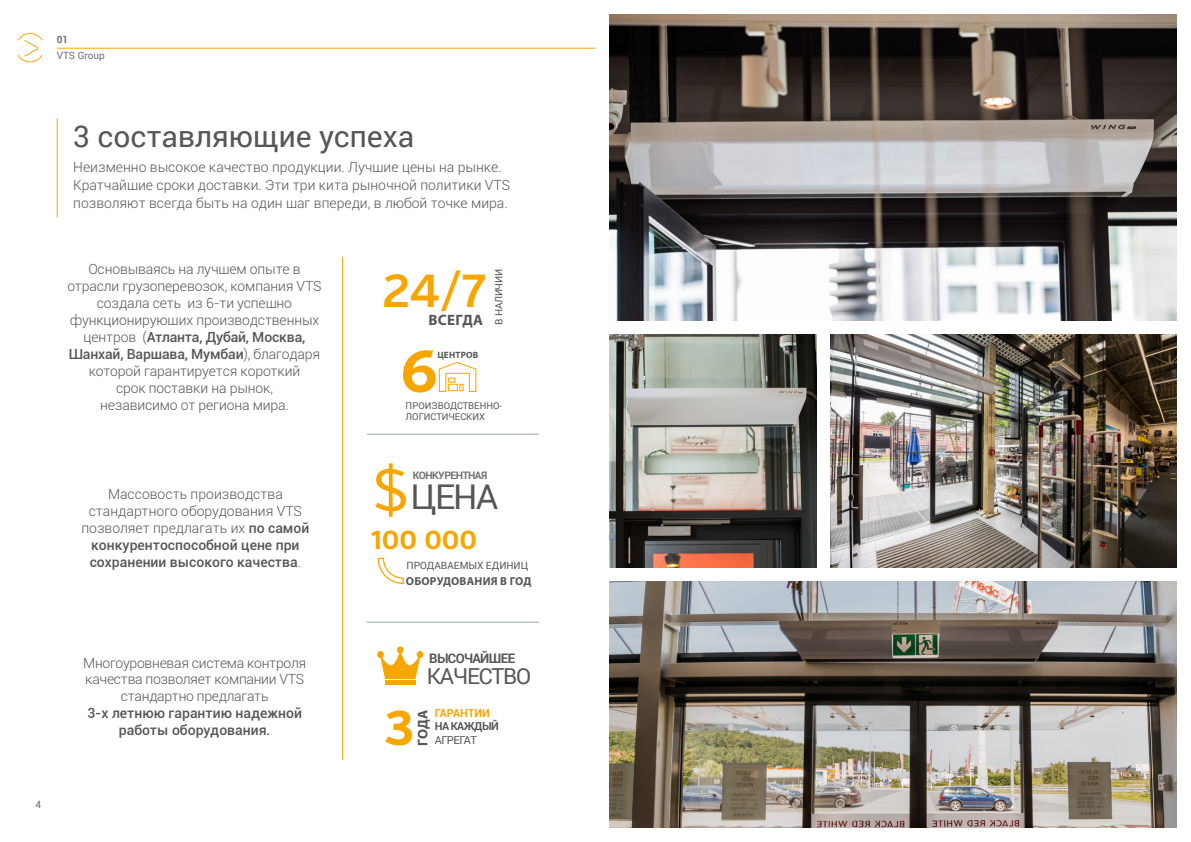
<style>
.page{position:relative;width:1191px;height:842px;background:#fff}
.page>*{position:absolute;margin:0;border:0;box-sizing:border-box;transform-origin:0 0}
.t1{font:700 58.6px "Verb";color:#f7a600}
.t2{font:700 48.5px "Verb";color:#f7a600}
.t3{font:600 46.2px "Verb";color:#f7a600}
.t4{font:34.2px "Roboto";color:#575756}
.t5{font:30px "Roboto";color:#575756}
.t6{font:700 25.9px "Verb";color:#f7a600}
.t7{font:22px "Roboto";letter-spacing:-.05em;color:#575756}
.t8{font:700 15.1px "Myriad Pro";letter-spacing:.02em;color:#575756}
.t9{font:300 14px/17px "Roboto";letter-spacing:-.01em;color:#575756;text-align:center}
.t10{font:500 14px/16.8px "Roboto";color:#575756;text-align:center}
.t11{font:700 14px "Myriad Pro";color:#575756}
.t12{font:700 13.2px "Roboto";letter-spacing:-.05em;color:#575756}
.t13{font:700 11.5px "Myriad Pro";letter-spacing:.015em;color:#575756}
.t14{font:700 11px "Roboto";color:#f7a600}
.t15{font:700 11px "Roboto";letter-spacing:-.05em;color:#575756}
.t16{font:11px "Roboto";letter-spacing:-.05em;color:#575756}
.t17{font:700 10.3px "Roboto";letter-spacing:-.05em;color:#706f6f}
.t18{font:10px "Roboto";color:#575756}
.t19{font:10px "Roboto";color:#706f6f}
.t20{font:10px "Roboto";letter-spacing:-.03em;color:#575756}
.t21{font:700 10px "Roboto";color:#706f6f}
.t22{font:9.4px/11.3px "Roboto";color:#575756}
.t23{font:700 9.2px "Myriad Pro";letter-spacing:.02em;color:#575756}
.s1{font-weight:500}
.s2{font-family:"Verb";font-size:59.2px;color:#f7a600}
</style>
<div class="page">
<svg style="left:17px;top:33px;width:26px;height:30px"></svg>
<hr style="left:57px;top:48px;width:538px;height:1px;background:#f7a600">
<hr style="left:57px;top:118px;width:1px;height:99px;background:#f7a600">
<hr style="left:342px;top:257px;width:1px;height:503px;background:#f7a600">
<hr style="left:367px;top:622px;width:172px;height:1px;background:#95a6b0">
<hr style="left:367px;top:434px;width:172px;height:1px;background:#95a6b0">
<svg style="left:438px;top:362px;width:38px;height:30px"></svg>
<svg style="left:377px;top:557px;width:27px;height:28px"></svg>
<svg style="left:377px;top:646px;width:46px;height:33px"></svg>
<div style="left:385px;top:680px;width:30px;height:5px;background:#f7a600"></div>
<img style="left:609px;top:14px;width:567px;height:306px">
<img style="left:609px;top:581px;width:567px;height:247px">
<img style="left:609px;top:334px;width:207px;height:233px">
<img style="left:831px;top:334px;width:345px;height:233px">
<p class="t21" style="left:57px;top:32px;width:13px">01</p>
<p class="t19" style="left:57px;top:48px;width:50px">VTS Group</p>
<p class="t19" style="left:35px;top:797px;width:7px">4</p>
<h3 class="t5" style="left:73px;top:116px;width:343px">3 составляющие успеха</h3>
<p class="t9" style="left:73px;top:157px;width:438px;line-height:18px;text-align:left">Неизменно высокое качество продукции. Лучшие цены на рынке.<br>Кратчайшие сроки доставки. Эти три кита рыночной политики VTS позволяют всегда быть на один шаг впереди, в любой точке мира.</p>
<p class="t9" style="left:67px;top:260px;width:256px">Основываясь на лучшем опыте в отрасли грузоперевозок, компания VTS создала сеть из 6-ти успешно функционирующих производственных центров (<span class="s1">Атланта, Дубай, Москва,<br>Шанхай, Варшава, Мумбаи</span>), благодаря которой гарантируется короткий<br>срок поставки на рынок,<br>независимо от региона мира.</p>
<p class="t9" style="left:81px;top:485px;width:229px">Массовость производства стандартного оборудования VTS позволяет предлагать их <span class="s1">по самой конкурентоспособной цене при сохранении высокого качества</span>.</p>
<p class="t9" style="left:83px;top:654px;width:224px">Многоуровневая система контроля качества позволяет компании VTS стандартно предлагать</p>
<p class="t10" style="left:87px;top:704px;width:216px">3-х летнюю гарантию надежной работы оборудования.</p>
<h3 class="t3" style="left:382px;top:263px;width:105px">24/7</h3>
<p class="t8" style="left:428px;top:310px;width:56px">ВСЕГДА</p>
<p class="t20" style="left:492px;top:325px;width:57px;rotate:-90deg">В НАЛИЧИИ</p>
<h1 class="t1" style="left:400px;top:336px;width:39px">6</h1>
<p class="t22" style="left:405px;top:399px;width:98px">ПРОИЗВОДСТВЕННО-<br>ЛОГИСТИЧЕСКИХ</p>
<p class="t23" style="left:437px;top:349px;width:43px">ЦЕНТРОВ</p>
<h3 class="t4" style="left:372px;top:473px;width:127px"><span class="s2">$</span>ЦЕНА</h3>
<p class="t17" style="left:413px;top:468px;width:76px">КОНКУРЕНТНАЯ</p>
<h3 class="t6" style="left:371px;top:525px;width:107px">100 000</h3>
<p class="t18" style="left:406px;top:559px;width:123px">ПРОДАВАЕМЫХ ЕДИНИЦ</p>
<p class="t13" style="left:406px;top:573px;width:127px">ОБОРУДОВАНИЯ В ГОД</p>
<p class="t12" style="left:429px;top:649px;width:87px">ВЫСОЧАЙШЕЕ</p>
<h3 class="t7" style="left:427px;top:661px;width:106px">КАЧЕСТВО</h3>
<h2 class="t2" style="left:384px;top:699px;width:31px">3</h2>
<p class="t14" style="left:435px;top:705px;width:56px">ГАРАНТИИ</p>
<p class="t11" style="left:413px;top:746px;width:37px;rotate:-90deg">ГОДА</p>
<p class="t15" style="left:435px;top:718px;width:65px">НА КАЖДЫЙ</p>
<p class="t16" style="left:435px;top:732px;width:44px">АГРЕГАТ</p>
</div>
